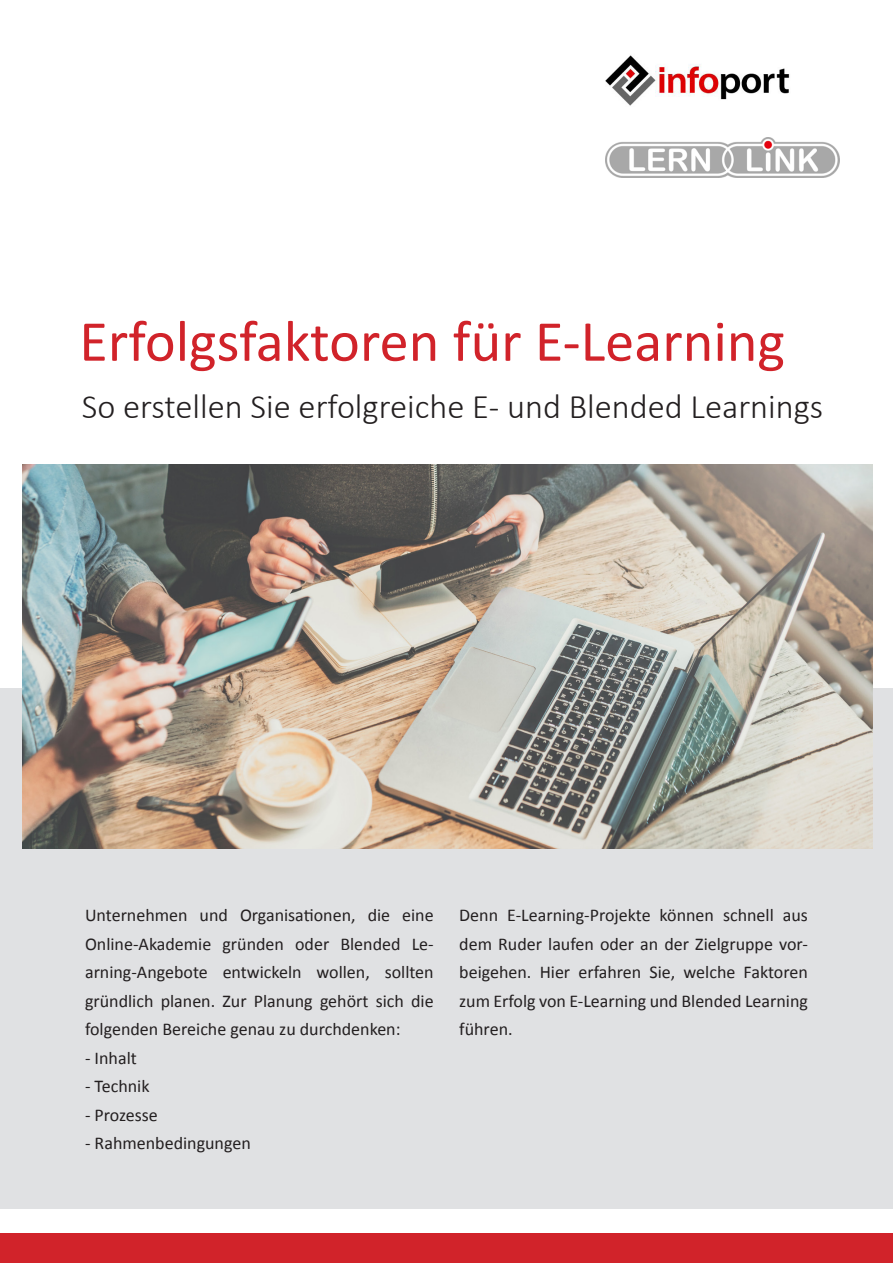
<style>
.page{position:relative;width:893px;height:1263px;background:#fff}
.page>*{position:absolute;margin:0;border:0;box-sizing:border-box;transform-origin:0 0}
.t1{font:58.5px "Calibri";color:#d1232a}
.t2{font:300 34.5px "Calibri";color:#231f20}
.t3{font:18px/28.5px "Calibri";color:#231f20;text-align:justify}
</style>
<div class="page">
<div style="left:0;top:689px;width:893px;height:520px;background:#e0e1e3"></div>
<img style="left:605px;top:55px;width:185px;height:51px">
<img style="left:605px;top:137px;width:234px;height:40px">
<img style="left:22px;top:465px;width:851px;height:383px">
<div style="left:0;top:1233px;width:893px;height:30px;background:#d1232a"></div>
<p class="t1" style="left:79px;top:304px;width:707px">Erfolgsfaktoren für E-Learning</p>
<p class="t2" style="left:82px;top:385px;width:743px">So erstellen Sie erfolgreiche E- und Blended Learnings</p>
<p class="t3" style="left:85px;top:901px;width:350px">Unternehmen und Organisationen, die eine Online-Akademie gründen oder Blended Le&shy;arning-Angebote entwickeln wollen, sollten gründlich planen. Zur Planung gehört sich die folgenden Bereiche genau zu durchdenken:</p>
<p class="t3" style="left:85px;top:1044px;width:53px">- Inhalt</p>
<p class="t3" style="left:85px;top:1072px;width:66px">- Technik</p>
<p class="t3" style="left:85px;top:1101px;width:74px">- Prozesse</p>
<p class="t3" style="left:85px;top:1129px;width:167px">- Rahmenbedingungen</p>
<p class="t3" style="left:459px;top:901px;width:350px">Denn E-Learning-Projekte können schnell aus dem Ruder laufen oder an der Zielgruppe vor&shy;beigehen. Hier erfahren Sie, welche Faktoren zum Erfolg von E-Learning und Blended Learning führen.</p>
</div>
